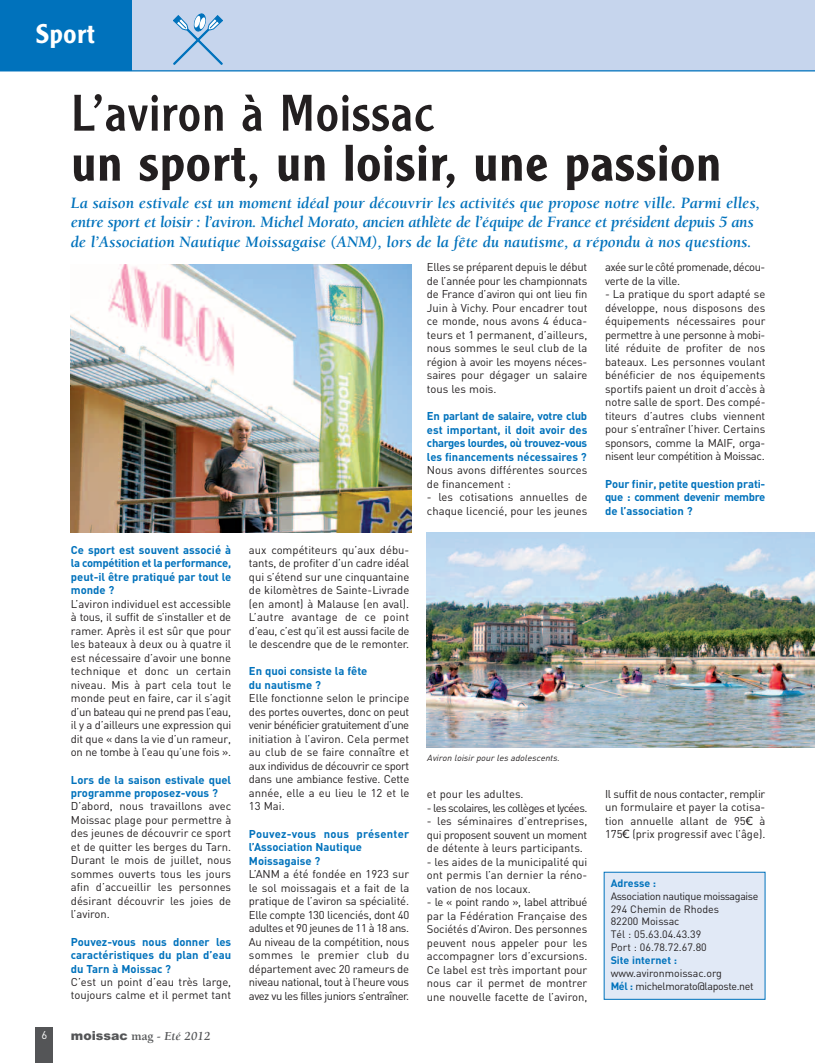
<style>
.page{position:relative;width:815px;height:1063px;background:#fff}
.page>*{position:absolute;margin:0;border:0;box-sizing:border-box;transform-origin:0 0}
.t1{font:500 50px "AT Clearface Gothic";color:#231f20}
.t2{font:50px "AT Clearface Gothic";color:#231f20}
.t3{font:500 26.25px "AT Clearface Gothic";color:#fff}
.t4{font:italic 700 16.25px/19.5px "Berkeley";color:#0072bc}
.t5{font:900 12.5px "Arial";color:#545557}
.t6{font:11.25px/13.5px "DIN";letter-spacing:-.01em;color:#231f20;text-align:justify}
.t7{font:700 11.25px/13.5px "DIN";color:#0072bc;text-align:justify}
.t8{font:11.25px/13.5px "DIN";letter-spacing:-.04em;color:#231f20}
.t9{font:11.25px "DIN";letter-spacing:-.05em;color:#231f20}
.t10{font:11.25px "DIN";color:#fff}
.t11{font:10.62px/12.8px "DIN";letter-spacing:-.015em;color:#231f20}
.t12{font:700 10.62px "DIN";color:#0072bc}
.t13{font:italic 8.75px "DIN";color:#231f20}
.s1{font-family:"Berkeley";font-weight:700}
.s2{font-family:"Berkeley";font-weight:700;font-style:italic}
.s3{font-family:"Verdana"}
.s4{font-weight:700;color:#0072bc}
</style>
<div class="page">
<div style="left:35px;top:1028px;width:18px;height:35px;background:#545557"></div>
<div style="left:124px;top:0;width:691px;height:71px;background:#c6d5ed"></div>
<hr style="left:0;top:70px;width:815px;height:1px;background:#0072bc">
<div style="left:0;top:0;width:131px;height:71px;background:#0072bc"></div>
<img style="left:426px;top:533px;width:389px;height:215px">
<img style="left:71px;top:264px;width:340px;height:268px">
<svg style="left:173px;top:14px;width:50px;height:50px"></svg>
<div style="left:604px;top:872px;width:161px;height:127px;background:#e1e9f6"></div>
<h2 class="t3" style="left:36px;top:24px;width:61px">Sport</h2>
<h1 class="t2" style="left:71px;top:95px;width:365px">L’aviron à Moissac</h1>
<h1 class="t1" style="left:71px;top:145px;width:652px">un sport, un loisir, une passion</h1>
<p class="t4" style="left:71px;top:194px;width:691px">La saison estivale est un moment idéal pour découvrir les activités que propose notre ville. Parmi elles, entre sport et loisir : l’aviron. Michel Morato, ancien athlète de l’équipe de France et président depuis 5 ans de l’Association Nautique Moissagaise (ANM), lors de la fête du nautisme, a répondu à nos questions.</p>
<p class="t7" style="left:71px;top:543px;width:162px">Ce sport est souvent associé à la compétition et la performance, peut-il être pratiqué par tout le monde ?</p>
<p class="t6" style="left:71px;top:597px;width:162px">L’aviron individuel est accessible à tous, il suffit de s’installer et de ramer. Après il est sûr que pour les bateaux à deux ou à quatre il est nécessaire d’avoir une bonne technique et donc un certain niveau. Mis à part cela tout le monde peut en faire, car il s’agit d’un bateau qui ne prend pas l’eau, il y a d’ailleurs une expression qui dit que « dans la vie d’un rameur, on ne tombe à l’eau qu’une fois ».</p>
<p class="t7" style="left:71px;top:773px;width:162px">Lors de la saison estivale quel programme proposez-vous ?</p>
<p class="t6" style="left:71px;top:800px;width:162px">D’abord, nous travaillons avec Moissac plage pour permettre à des jeunes de découvrir ce sport et de quitter les berges du Tarn.<br>Durant le mois de juillet, nous sommes ouverts tous les jours afin d’accueillir les personnes désirant découvrir les joies de l’aviron.</p>
<p class="t7" style="left:71px;top:935px;width:162px">Pouvez-vous nous donner les caractéristiques du plan d’eau du Tarn à Moissac ?</p>
<p class="t6" style="left:71px;top:975px;width:162px">C’est un point d’eau très large, toujours calme et il permet tant</p>
<p class="t10" style="left:41px;top:1028px;width:7px">6</p>
<p class="t5" style="left:71px;top:1028px;width:141px">moissac <span class="s1">mag -</span> <span class="s2">Eté 2012</span></p>
<p class="t6" style="left:249px;top:543px;width:162px">aux compétiteurs qu’aux débu&shy;tants, de profiter d’un cadre idéal qui s’étend sur une cinquantaine de kilomètres de Sainte-Livrade (en amont) à Malause (en aval).<br>L’autre avantage de ce point d’eau, c’est qu’il est aussi facile de le descendre que de le remonter.</p>
<p class="t7" style="left:249px;top:665px;width:120px">En quoi consiste la fête du nautisme ?</p>
<p class="t6" style="left:249px;top:692px;width:162px">Elle fonctionne selon le principe des portes ouvertes, donc on peut venir bénéficier gratuitement d’une initiation à l’aviron. Cela permet au club de se faire connaître et aux individus de découvrir ce sport dans une ambiance festive. Cette année, elle a eu lieu le 12 et le 13 Mai.</p>
<p class="t7" style="left:249px;top:827px;width:162px;text-align:left">Pouvez-vous nous présenter l’Association Nautique<br>Moissagaise ?</p>
<p class="t6" style="left:249px;top:868px;width:162px">L’ANM a été fondée en 1923 sur le sol moissagais et a fait de la pratique de l’aviron sa spécialité.<br>Elle compte 130 licenciés, dont 40 adultes et 90 jeunes de 11 à 18 ans.<br>Au niveau de la compétition, nous sommes le premier club du département avec 20 rameurs de niveau national, tout à l’heure vous avez vu les filles juniors s’entraîner.</p>
<p class="t6" style="left:427px;top:261px;width:162px">Elles se préparent depuis le début de l’année pour les championnats de France d’aviron qui ont lieu fin Juin à Vichy. Pour encadrer tout ce monde, nous avons 4 éduca&shy;teurs et 1 permanent, d’ailleurs, nous sommes le seul club de la région à avoir les moyens néces&shy;saires pour dégager un salaire tous les mois.</p>
<p class="t7" style="left:427px;top:409px;width:162px">En parlant de salaire, votre club est important, il doit avoir des charges lourdes, où trouvez-vous les financements nécessaires ?</p>
<p class="t6" style="left:427px;top:463px;width:162px">Nous avons différentes sources de financement :</p>
<p class="t6" style="left:427px;top:490px;width:162px">- les cotisations annuelles de chaque licencié, pour les jeunes</p>
<p class="t13" style="left:427px;top:753px;width:136px">Aviron loisir pour les adolescents.</p>
<p class="t6" style="left:427px;top:787px;width:98px">et pour les adultes.</p>
<p class="t9" style="left:427px;top:801px;width:162px">- les scolaires, les collèges et lycées.</p>
<p class="t6" style="left:427px;top:814px;width:162px">- les séminaires d’entreprises, qui proposent souvent un moment de détente à leurs participants.</p>
<p class="t6" style="left:427px;top:855px;width:162px">- les aides de la municipalité qui ont permis l’an dernier la réno&shy;vation de nos locaux.</p>
<p class="t6" style="left:427px;top:895px;width:162px">- le « point rando », label attribué par la Fédération Française des Sociétés d’Aviron. Des personnes peuvent nous appeler pour les accompagner lors d’excursions.<br>Ce label est très important pour nous car il permet de montrer une nouvelle facette de l’aviron,</p>
<p class="t8" style="left:605px;top:261px;width:162px">axée sur le côté promenade, décou&shy;verte de la ville.</p>
<p class="t6" style="left:605px;top:288px;width:162px">- La pratique du sport adapté se développe, nous disposons des équipements nécessaires pour permettre à une personne à mobi&shy;lité réduite de profiter de nos bateaux. Les personnes voulant bénéficier de nos équipements sportifs paient un droit d’accès à notre salle de sport. Des compé&shy;titeurs d’autres clubs viennent pour s’entraîner l’hiver. Certains sponsors, comme la MAIF, orga&shy;nisent leur compétition à Moissac.</p>
<p class="t7" style="left:605px;top:477px;width:162px">Pour finir, petite question prati&shy;que : comment devenir membre de l’association ?</p>
<p class="t6" style="left:605px;top:787px;width:162px">Il suffit de nous contacter, remplir un formulaire et payer la cotisa&shy;tion annuelle allant de 95<span class="s3">€</span> à 175<span class="s3">€</span> (prix progressif avec l’âge).</p>
<p class="t12" style="left:611px;top:877px;width:47px">Adresse :</p>
<p class="t11" style="left:611px;top:890px;width:149px">Association nautique moissagaise<br>294 Chemin de Rhodes<br>82200 Moissac<br>Tél : 05.63.04.43.39<br>Port : 06.78.72.67.80</p>
<p class="t12" style="left:611px;top:954px;width:68px">Site internet :</p>
<p class="t11" style="left:611px;top:966px;width:145px">www.avironmoissac.org<br><span class="s4">Mél :</span> michelmorato@laposte.net</p>
</div>
